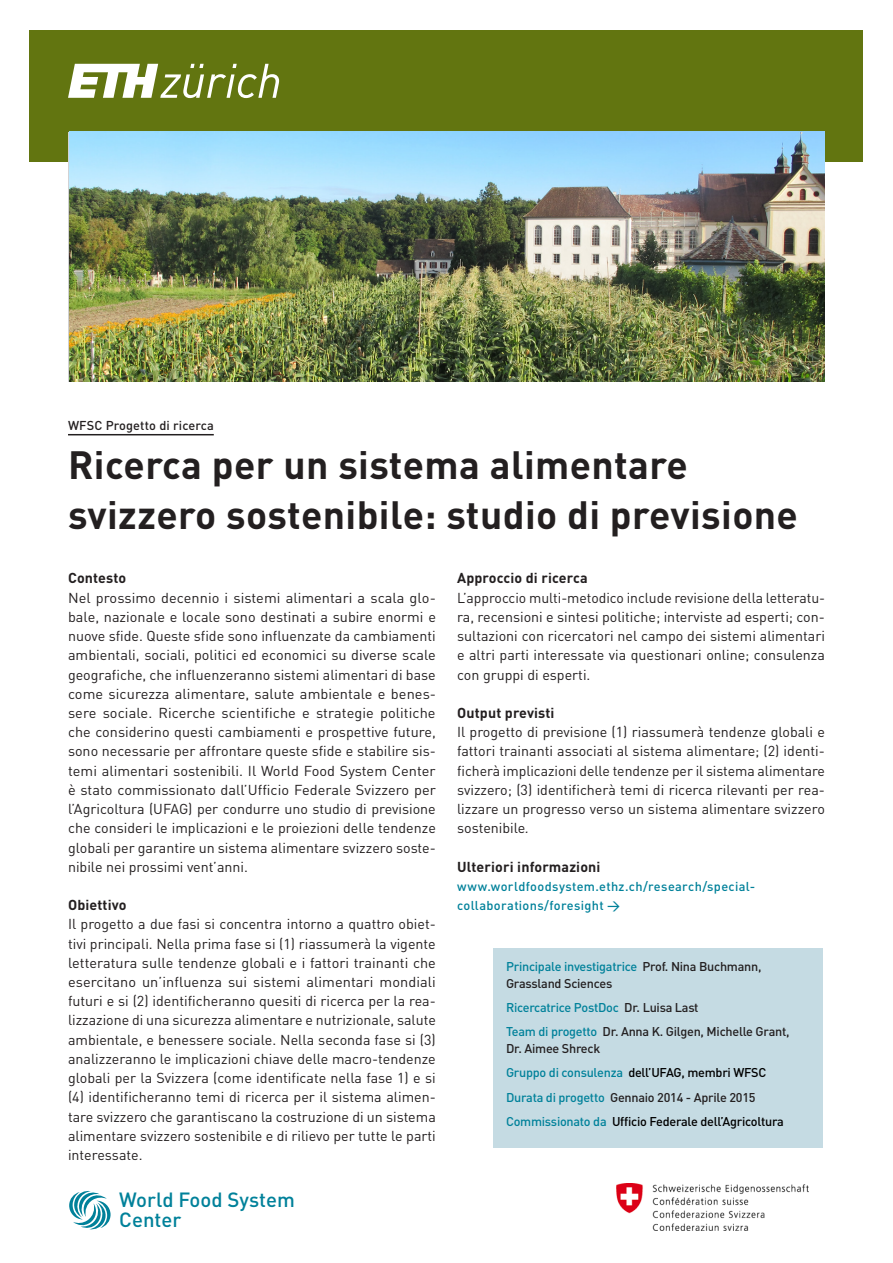
<style>
.page{position:relative;width:893px;height:1263px;background:#fff}
.page>*{position:absolute;margin:0;border:0;box-sizing:border-box;transform-origin:0 0}
._03-titel-3{font:700 39px/49.5px "DIN Pro";letter-spacing:.01em;color:#231f20}
.t1{font:500 20.25px/20.4px "DIN Pro";color:#00819a}
._06-lauftext{font:14.25px/19.2px "DIN Pro";color:#231f20;text-align:justify}
._05-untertitel{font:700 14.25px "DIN Pro";letter-spacing:.01em;color:#231f20}
._06-lauftext-2{font:700 14.25px "DIN Pro";letter-spacing:.01em;color:#231f20}
._06-lauftext-3{font:500 12.75px/19.2px "DIN Pro";letter-spacing:.025em;color:#00819a}
._02-spitzmarke-schwa{font:500 12.75px "DIN Pro";letter-spacing:.01em;color:#231f20}
._07-kasten{font:500 12.6px/16.5px "DIN Pro";letter-spacing:-.02em;color:#231f20}
._07-kasten-2{font:500 12.6px "DIN Pro";letter-spacing:-.02em;color:#000}
._07-kasten-3{font:500 12.6px "DIN Pro";letter-spacing:-.02em;color:#00819a}
.s1{font-style:italic}
.s2{color:#00819a}
.s3{color:#231f20}
</style>
<div class="page">
<div style="left:30px;top:30px;width:833px;height:132px;background:#627510"></div>
<img style="left:69px;top:132px;width:756px;height:250px">
<hr style="left:68px;top:434px;width:146px;height:1px;background:#231f20">
<div style="left:493px;top:948px;width:330px;height:200px;background:#c5dbe3"></div>
<svg style="left:69px;top:1190px;width:42px;height:40px"></svg>
<img style="left:616px;top:1183px;width:193px;height:47px">
<svg style="left:68px;top:64px;width:211px;height:34px"></svg>
<p class="_02-spitzmarke-schwa" style="left:68px;top:415px;width:147px">WFSC Progetto di ricerca</p>
<p class="_03-titel-3" style="left:68px;top:436px;width:731px">Ricerca per un sistema alimentare svizzero sostenibile: studio di previsione</p>
<p class="_05-untertitel" style="left:68px;top:566px;width:60px">Contesto</p>
<p class="_06-lauftext" style="left:68px;top:586px;width:369px">Nel prossimo decennio i sistemi alimentari a scala glo&shy;bale, nazionale e locale sono destinati a subire enormi e nuove sfide. Queste sfide sono influenzate da cambiamenti ambientali, sociali, politici ed economici su diverse scale geografiche, che influenzeranno sistemi alimentari di base come sicurezza alimentare, salute ambientale e benes&shy;sere sociale. Ricerche scientifiche e strategie politiche che considerino questi cambiamenti e prospettive future, sono necessarie per affrontare queste sfide e stabilire sis&shy;temi alimentari sostenibili. Il World Food System Center è stato commissionato dall’Ufficio Federale Svizzero per l’Agricoltura (UFAG) per condurre uno studio di previsione che consideri le implicazioni e le proiezioni delle tendenze globali per garantire un sistema alimentare svizzero soste&shy;nibile nei prossimi vent’anni.</p>
<p class="_05-untertitel" style="left:68px;top:893px;width:60px">Obiettivo</p>
<p class="_06-lauftext" style="left:68px;top:913px;width:369px">Il progetto a due fasi si concentra intorno a quattro obiet&shy;tivi principali. Nella prima fase si (1) riassumerà la vigente letteratura sulle tendenze globali e i fattori trainanti che esercitano un’influenza sui sistemi alimentari mondiali futuri e si (2) identificheranno quesiti di ricerca per la rea&shy;lizzazione di una sicurezza alimentare e nutrizionale, salute ambientale, e benessere sociale. Nella seconda fase si (3) analizzeranno le implicazioni chiave delle macro-tendenze globali per la Svizzera (come identificate nella fase 1) e si (4) identificheranno temi di ricerca per il sistema alimen&shy;tare svizzero che garantiscano la costruzione di un sistema alimentare svizzero sostenibile e di rilievo per tutte le parti interessate.</p>
<p class="_05-untertitel" style="left:457px;top:566px;width:132px">Approccio di ricerca</p>
<p class="_06-lauftext" style="left:457px;top:586px;width:369px">L’approccio multi-metodico include revisione della letteratu&shy;ra, recensioni e sintesi politiche; interviste ad esperti; con&shy;sultazioni con ricercatori nel campo dei sistemi alimentari e altri parti interessate via questionari online; consulenza con gruppi di esperti.</p>
<p class="_06-lauftext-2" style="left:457px;top:701px;width:99px">Output previsti</p>
<p class="_06-lauftext" style="left:457px;top:721px;width:369px">Il progetto di previsione (1) riassumerà tendenze globali e fattori trainanti associati al sistema alimentare; (2) identi&shy;ficherà implicazioni delle tendenze per il sistema alimentare svizzero; (3) identificherà temi di ricerca rilevanti per rea&shy;lizzare un progresso verso un sistema alimentare svizzero sostenibile<span class="s1">.</span></p>
<p class="_05-untertitel" style="left:457px;top:855px;width:145px">Ulteriori informazioni</p>
<p class="_06-lauftext-3" style="left:457px;top:875px;width:300px">www.worldfoodsystem.ethz.ch/research/special&shy;collaborations/foresight →</p>
<p class="_07-kasten" style="left:506px;top:957px;width:257px"><span class="s2">Principale investigatrice</span> Prof. Nina Buchmann,<br>Grassland Sciences</p>
<p class="_07-kasten-3" style="left:506px;top:997px;width:194px">Ricercatrice PostDoc <span class="s3">Dr. Luisa Last</span></p>
<p class="_07-kasten" style="left:506px;top:1022px;width:285px"><span class="s2">Team di progetto</span> Dr. Anna K. Gilgen, Michelle Grant,<br>Dr. Aimee Shreck</p>
<p class="_07-kasten-2" style="left:506px;top:1062px;width:262px"><span class="s2">Gruppo di consulenza</span> dell’UFAG, membri WFSC</p>
<p class="_07-kasten" style="left:506px;top:1088px;width:251px"><span class="s2">Durata di progetto</span> Gennaio 2014 - Aprile 2015</p>
<p class="_07-kasten-2" style="left:506px;top:1111px;width:279px"><span class="s2">Commissionato da</span> Ufficio Federale dell’Agricoltura</p>
<p class="t1" style="left:119px;top:1187px;width:177px">World Food System<br>Center</p>
</div>
